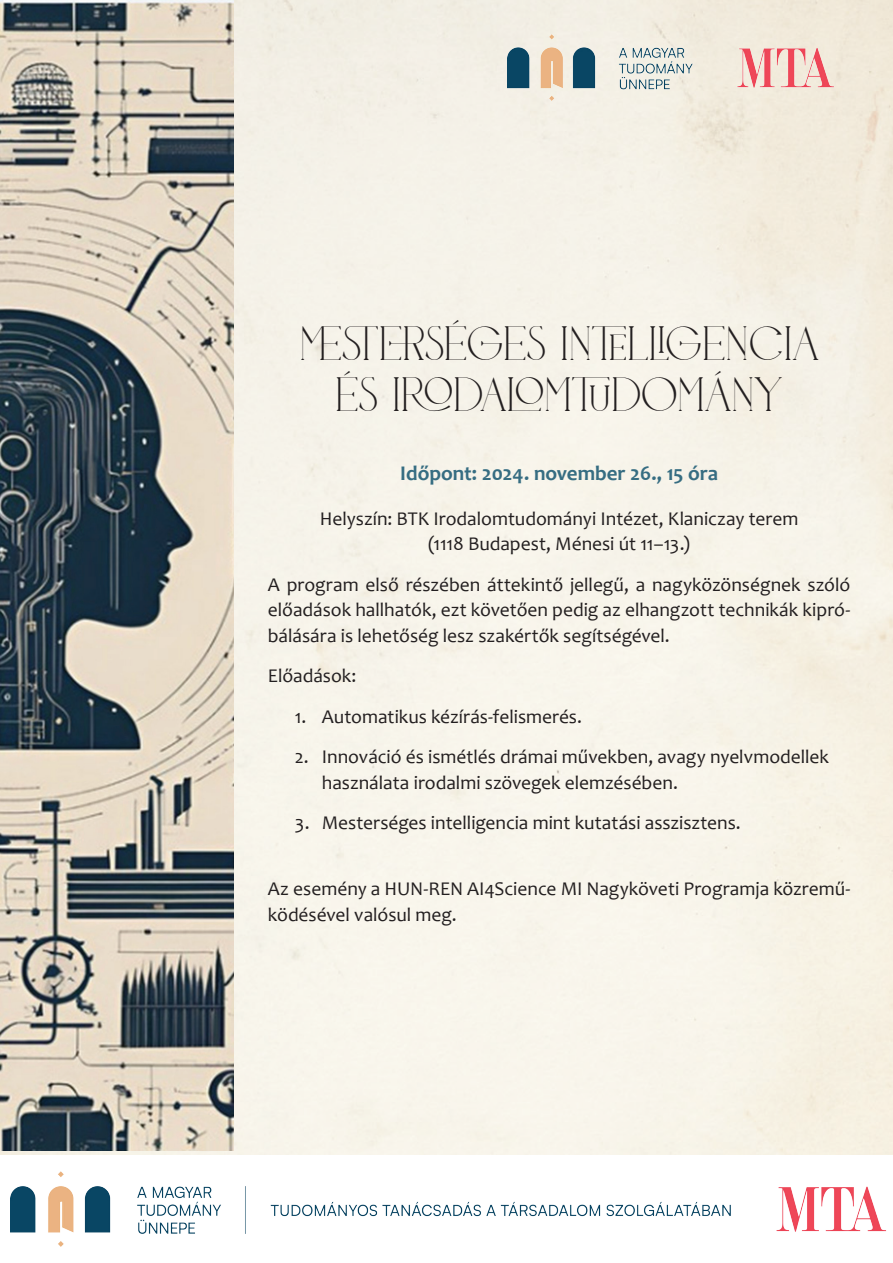
<style>
.page{position:relative;width:893px;height:1263px;background:#fff}
.page>*{position:absolute;margin:0;border:0;box-sizing:border-box;transform-origin:0 0}
.t1{font:36px/50.8px "cheopselegant";color:#231f20;text-align:center}
.t2{font:700 21px "Candara";color:#366d82}
.t3{font:19.5px/25.5px "Candara";color:#231f20}
</style>
<div class="page">
<img style="left:0;top:0;width:893px;height:1154px">
<img style="left:508px;top:35px;width:370px;height:66px">
<img style="left:10px;top:1171px;width:876px;height:75px">
<img style="left:0;top:0;width:234px;height:1151px">
<h1 class="t1" style="left:299px;top:318px;width:521px">MESTERSÉGES INTELLIGENCIA<br>ÉS IRODALOMTUDOMÁNY</h1>
<p class="t2" style="left:400px;top:460px;width:319px">Időpont: 2024. november 26., 15 óra</p>
<p class="t3" style="left:320px;top:505px;width:480px;text-align:center">Helyszín: BTK Irodalomtudományi Intézet, Klaniczay terem (1118 Budapest, Ménesi út 11–13.)</p>
<p class="t3" style="left:268px;top:571px;width:584px;text-align:justify">A program első részében áttekintő jellegű, a nagyközönségnek szóló előadások hallhatók, ezt követően pedig az elhangzott technikák kipró&shy;bálására is lehetőség lesz szakértők segítségével.</p>
<p class="t3" style="left:268px;top:663px;width:90px">Előadások:</p>
<p class="t3" style="left:295px;top:703px;width:289px">1. Automatikus kézírás-felismerés.</p>
<p class="t3" style="left:322px;top:744px;width:509px;text-indent:-27px">2. Innováció és ismétlés drámai művekben, avagy nyelvmodellek használata irodalmi szövegek elemzésében.</p>
<p class="t3" style="left:295px;top:810px;width:447px">3. Mesterséges intelligencia mint kutatási asszisztens.</p>
<p class="t3" style="left:268px;top:876px;width:584px">Az esemény a HUN-REN AI4Science MI Nagyköveti Programja közremű&shy;ködésével valósul meg.</p>
</div>
